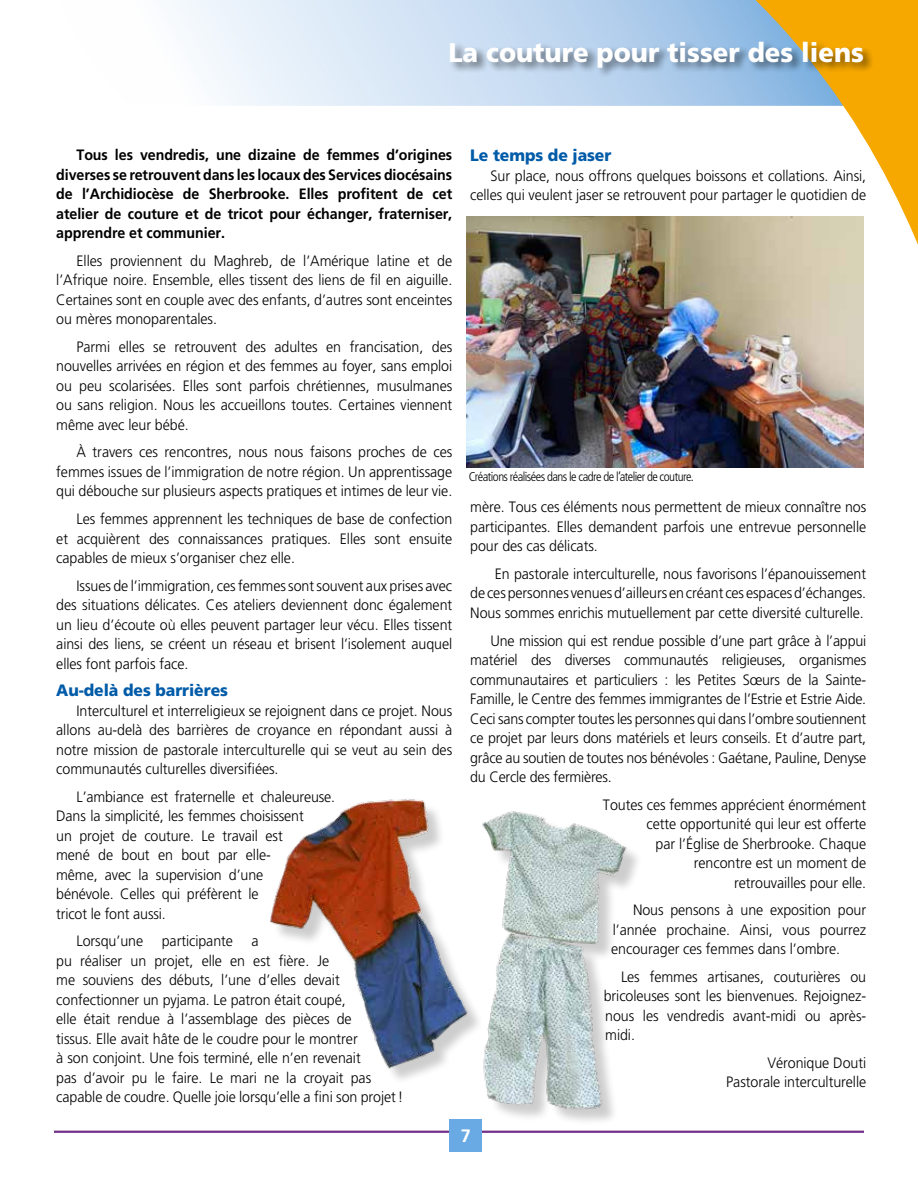
<style>
.page{position:relative;width:918px;height:1188px;background:#fff}
.page>*{position:absolute;margin:0;border:0;box-sizing:border-box;transform-origin:0 0}
.t1{font:900 27px "Frutiger";color:#fff;scale:.95 1}
.t2{font:700 18px "Frutiger";color:#fff}
.t3{font:900 16.5px "Frutiger";letter-spacing:-.005em;color:#005ba8;scale:.95 1}
.t4{font:300 15px/19.5px "Frutiger";letter-spacing:-.005em;color:#000;text-align:justify;scale:.95 1}
.t5{font:700 15px/19.5px "Frutiger";letter-spacing:-.005em;color:#000;text-align:justify;scale:.95 1}
.t6{font:300 condensed 12.75px "Frutiger";letter-spacing:-.045em;color:#000}
</style>
<div class="page">
<svg style="left:174px;top:0;width:442px;height:106px"></svg>
<svg style="left:616px;top:0;width:302px;height:245px"></svg>
<hr style="left:54px;top:1131px;width:810px;height:2px;background:#73308a">
<div style="left:450px;top:1119px;width:32px;height:32px;background:#6aaae4"></div>
<div style="left:449px;top:39px;width:426px;height:40px;background:#000;opacity:.5"></div>
<img style="left:467px;top:216px;width:397px;height:251px">
<img style="left:270px;top:799px;width:368px;height:331px">
<h1 class="t1" style="left:448px;top:36px;width:439px">La couture pour tisser des liens</h1>
<p class="t5" style="left:56px;top:145px;width:418px;text-indent:20px">Tous les vendredis, une dizaine de femmes d’origines diverses se retrouvent dans les locaux des Services diocésains de l’Archidiocèse de Sherbrooke. Elles profitent de cet atelier de couture et de tricot pour échanger, fraterniser, apprendre et communier.</p>
<p class="t4" style="left:56px;top:251px;width:418px;text-indent:20px">Elles proviennent du Maghreb, de l’Amérique latine et de l’Afrique noire. Ensemble, elles tissent des liens de fil en aiguille.<br>Certaines sont en couple avec des enfants, d’autres sont enceintes ou mères monoparentales.</p>
<p class="t4" style="left:56px;top:337px;width:418px;text-indent:20px">Parmi elles se retrouvent des adultes en francisation, des nouvelles arrivées en région et des femmes au foyer, sans emploi ou peu scolarisées. Elles sont parfois chrétiennes, musulmanes ou sans religion. Nous les accueillons toutes. Certaines viennent même avec leur bébé.</p>
<p class="t4" style="left:56px;top:443px;width:418px;text-indent:20px">À travers ces rencontres, nous nous faisons proches de ces femmes issues de l’immigration de notre région. Un apprentissage qui débouche sur plusieurs aspects pratiques et intimes de leur vie.</p>
<p class="t4" style="left:56px;top:509px;width:418px;text-indent:20px">Les femmes apprennent les techniques de base de confection et acquièrent des connaissances pratiques. Elles sont ensuite capables de mieux s’organiser chez elle.</p>
<p class="t4" style="left:56px;top:576px;width:418px;text-indent:20px">Issues de l’immigration, ces femmes sont souvent aux prises avec des situations délicates. Ces ateliers deviennent donc également un lieu d’écoute où elles peuvent partager leur vécu. Elles tissent ainsi des liens, se créent un réseau et brisent l’isolement auquel elles font parfois face.</p>
<p class="t3" style="left:56px;top:681px;width:182px">Au-delà des barrières</p>
<p class="t4" style="left:56px;top:701px;width:418px;text-indent:20px">Interculturel et interreligieux se rejoignent dans ce projet. Nous allons au-delà des barrières de croyance en répondant aussi à notre mission de pastorale interculturelle qui se veut au sein des communautés culturelles diversifiées.</p>
<p class="t4" style="left:56px;top:787px;width:295px;text-align:left;text-indent:20px">L’ambiance est fraternelle et chaleureuse.<br>Dans la simplicité, les femmes choisissent<br>un projet de couture. Le travail est<br>mené de bout en bout par elle-<br>même, avec la supervision d’une<br>bénévole. Celles qui préfèrent le<br>tricot le font aussi.</p>
<p class="t4" style="left:56px;top:932px;width:367px;text-align:left;text-indent:20px">Lorsqu’une participante a<br>pu réaliser un projet, elle en est fière. Je<br>me souviens des débuts, l’une d’elles devait confectionner un pyjama. Le patron était coupé,<br>elle était rendue à l’assemblage des pièces de<br>tissus. Elle avait hâte de le coudre pour le montrer<br>à son conjoint. Une fois terminé, elle n’en revenait<br>pas d’avoir pu le faire. Le mari ne la croyait pas capable de coudre. Quelle joie lorsqu’elle a fini son projet!</p>
<p class="t3" style="left:470px;top:146px;width:150px">Le temps de jaser</p>
<p class="t4" style="left:470px;top:166px;width:418px;text-align:right">Sur place, nous offrons quelques boissons et collations. Ainsi, celles qui veulent jaser se retrouvent pour partager le quotidien de</p>
<p class="t6" style="left:469px;top:470px;width:225px">Créations réalisées dans le cadre de l’atelier de couture.</p>
<p class="t4" style="left:470px;top:497px;width:418px">mère. Tous ces éléments nous permettent de mieux connaître nos participantes. Elles demandent parfois une entrevue personnelle pour des cas délicats.</p>
<p class="t4" style="left:470px;top:564px;width:418px;text-indent:25px">En pastorale interculturelle, nous favorisons l’épanouissement de ces personnes venues d’ailleurs en créant ces espaces d’échanges.<br>Nous sommes enrichis mutuellement par cette diversité culturelle.</p>
<p class="t4" style="left:470px;top:631px;width:418px;text-indent:20px">Une mission qui est rendue possible d’une part grâce à l’appui matériel des diverses communautés religieuses, organismes communautaires et particuliers : les Petites Sœurs de la Sainte-Famille, le Centre des femmes immigrantes de l’Estrie et Estrie Aide.<br>Ceci sans compter toutes les personnes qui dans l’ombre soutiennent ce projet par leurs dons matériels et leurs conseils. Et d’autre part, grâce au soutien de toutes nos bénévoles : Gaétane, Pauline, Denyse du Cercle des fermières.</p>
<p class="t4" style="left:603px;top:795px;width:279px;text-align:right">Toutes ces femmes apprécient énormément cette opportunité qui leur est offerte<br>par l’Église de Sherbrooke. Chaque rencontre est un moment de<br>retrouvailles pour elle.</p>
<p class="t4" style="left:611px;top:900px;width:270px;text-indent:22px">Nous pensons à une exposition pour l’année prochaine. Ainsi, vous pourrez encourager ces femmes dans l’ombre.</p>
<p class="t4" style="left:604px;top:967px;width:278px;text-indent:17px">Les femmes artisanes, couturières ou bricoleuses sont les bienvenues. Rejoignez&shy;nous les vendredis avant-midi ou après&shy;midi.</p>
<p class="t4" style="left:726px;top:1053px;width:149px;text-align:right">Véronique Douti<br>Pastorale interculturelle</p>
<p class="t2" style="left:461px;top:1125px;width:12px">7</p>
</div>
